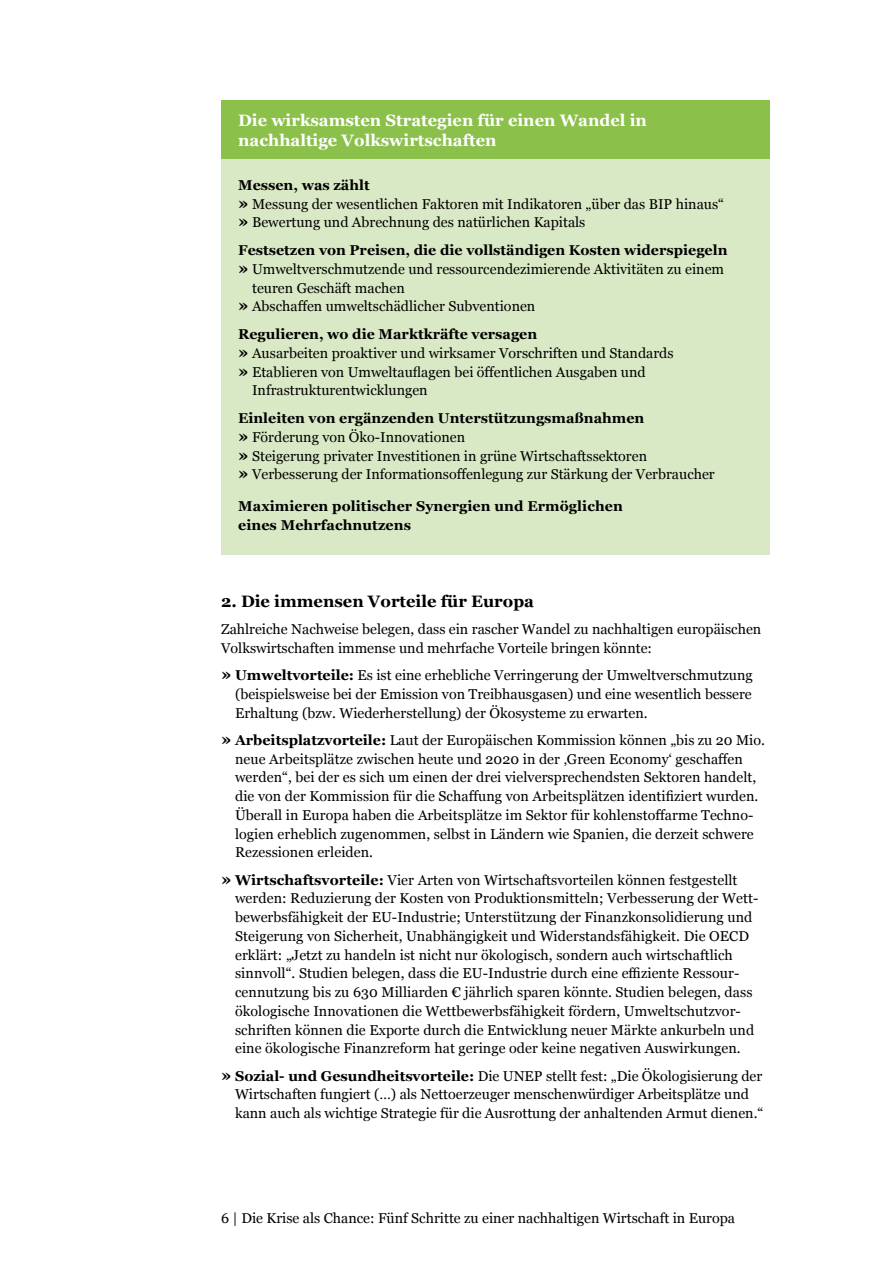
<style>
.page{position:relative;width:893px;height:1263px;background:#fff}
.page>*{position:absolute;margin:0;border:0;box-sizing:border-box;transform-origin:0 0}
.t1{font:700 16.5px/20.2px "Georgia";color:#fff}
.t2{font:700 16.5px "Georgia";color:#000}
.t3{font:14.25px/18.8px "Georgia";letter-spacing:.005em;color:#000}
.t4{font:700 14.25px/18.8px "Georgia";color:#000}
.s1{font-weight:700}
.s2{font-weight:700;font-size:17.25px}
</style>
<div class="page">
<div style="left:221px;top:101px;width:549px;height:58px;background:#8bc04b"></div>
<div style="left:221px;top:159px;width:549px;height:395px;background:#dae9c5"></div>
<p class="t1" style="left:238px;top:109px;width:410px">Die wirksamsten Strategien für einen Wandel in nachhaltige Volkswirtschaften</p>
<p class="t3" style="left:238px;top:175px;width:487px"><span class="s1">Messen, was zählt<br></span><span class="s2">»</span> Messung der wesentlichen Faktoren mit Indikatoren „über das BIP hinaus“ <span class="s2">»</span> Bewertung und Abrechnung des natürlichen Kapitals</p>
<p class="t4" style="left:238px;top:240px;width:491px">Festsetzen von Preisen, die die vollständigen Kosten widerspiegeln</p>
<p class="t3" style="left:238px;top:259px;width:487px"><span class="s2">»</span> Umweltverschmutzende und ressourcendezimierende Aktivitäten zu einem</p>
<p class="t3" style="left:252px;top:278px;width:154px">teuren Geschäft machen</p>
<p class="t3" style="left:238px;top:297px;width:299px"><span class="s2">»</span> Abschaffen umweltschädlicher Subventionen</p>
<p class="t4" style="left:238px;top:324px;width:301px">Regulieren, wo die Marktkräfte versagen</p>
<p class="t3" style="left:238px;top:343px;width:437px"><span class="s2">»</span> Ausarbeiten proaktiver und wirksamer Vorschriften und Standards</p>
<p class="t3" style="left:238px;top:362px;width:409px"><span class="s2">»</span> Etablieren von Umweltauflagen bei öffentlichen Ausgaben und</p>
<p class="t3" style="left:252px;top:381px;width:177px">Infrastrukturentwicklungen</p>
<p class="t3" style="left:238px;top:408px;width:478px"><span class="s1">Einleiten von ergänzenden Unterstützungsmaßnahmen<br></span><span class="s2">»</span> Förderung von Öko-Innovationen<br><span class="s2">»</span> Steigerung privater Investitionen in grüne Wirtschaftssektoren<br><span class="s2">»</span> Verbesserung der Informationsoffenlegung zur Stärkung der Verbraucher</p>
<p class="t4" style="left:238px;top:496px;width:386px">Maximieren politischer Synergien und Ermöglichen eines Mehrfachnutzens</p>
<p class="t2" style="left:221px;top:589px;width:314px">2. Die immensen Vorteile für Europa</p>
<p class="t3" style="left:221px;top:619px;width:542px">Zahlreiche Nachweise belegen, dass ein rascher Wandel zu nachhaltigen europäischen<br>Volkswirtschaften immense und mehrfache Vorteile bringen könnte:</p>
<p class="t3" style="left:235px;top:665px;width:519px;text-align:justify;text-indent:-14px"><span class="s2">»</span> <span class="s1">Umweltvorteile:</span> Es ist eine erhebliche Verringerung der Umweltverschmutzung (beispielsweise bei der Emission von Treibhausgasen) und eine wesentlich bessere Erhaltung (bzw. Wiederherstellung) der Ökosysteme zu erwarten.</p>
<p class="t3" style="left:235px;top:730px;width:531px;text-indent:-14px"><span class="s2">»</span> <span class="s1">Arbeitsplatzvorteile:</span> Laut der Europäischen Kommission können „bis zu 20 Mio. neue Arbeitsplätze zwischen heute und 2020 in der ‚Green Economy‘ geschaffen werden“, bei der es sich um einen der drei vielversprechendsten Sektoren handelt, die von der Kommission für die Schaffung von Arbeitsplätzen identifiziert wurden.<br>Überall in Europa haben die Arbeitsplätze im Sektor für kohlenstoffarme Techno&shy;logien erheblich zugenommen, selbst in Ländern wie Spanien, die derzeit schwere Rezessionen erleiden.</p>
<p class="t3" style="left:235px;top:870px;width:525px;text-indent:-14px"><span class="s2">»</span> <span class="s1">Wirtschaftsvorteile:</span> Vier Arten von Wirtschaftsvorteilen können festgestellt werden: Reduzierung der Kosten von Produktionsmitteln; Verbesserung der Wett&shy;bewerbsfähigkeit der EU-Industrie; Unterstützung der Finanzkonsolidierung und Steigerung von Sicherheit, Unabhängigkeit und Widerstandsfähigkeit. Die OECD erklärt: „Jetzt zu handeln ist nicht nur ökologisch, sondern auch wirtschaftlich sinnvoll“. Studien belegen, dass die EU-Industrie durch eine effiziente Ressour&shy;cennutzung bis zu 630 Milliarden € jährlich sparen könnte. Studien belegen, dass ökologische Innovationen die Wettbewerbsfähigkeit fördern, Umweltschutzvor&shy;schriften können die Exporte durch die Entwicklung neuer Märkte ankurbeln und eine ökologische Finanzreform hat geringe oder keine negativen Auswirkungen.</p>
<p class="t3" style="left:235px;top:1066px;width:530px;text-indent:-14px"><span class="s2">»</span> <span class="s1">Sozial- und Gesundheitsvorteile:</span> Die UNEP stellt fest: „Die Ökologisierung der<br>Wirtschaften fungiert (…) als Nettoerzeuger menschenwürdiger Arbeitsplätze und kann auch als wichtige Strategie für die Ausrottung der anhaltenden Armut dienen.“</p>
<p class="t3" style="left:221px;top:1208px;width:515px">6 | Die Krise als Chance: Fünf Schritte zu einer nachhaltigen Wirtschaft in Europa</p>
</div>
